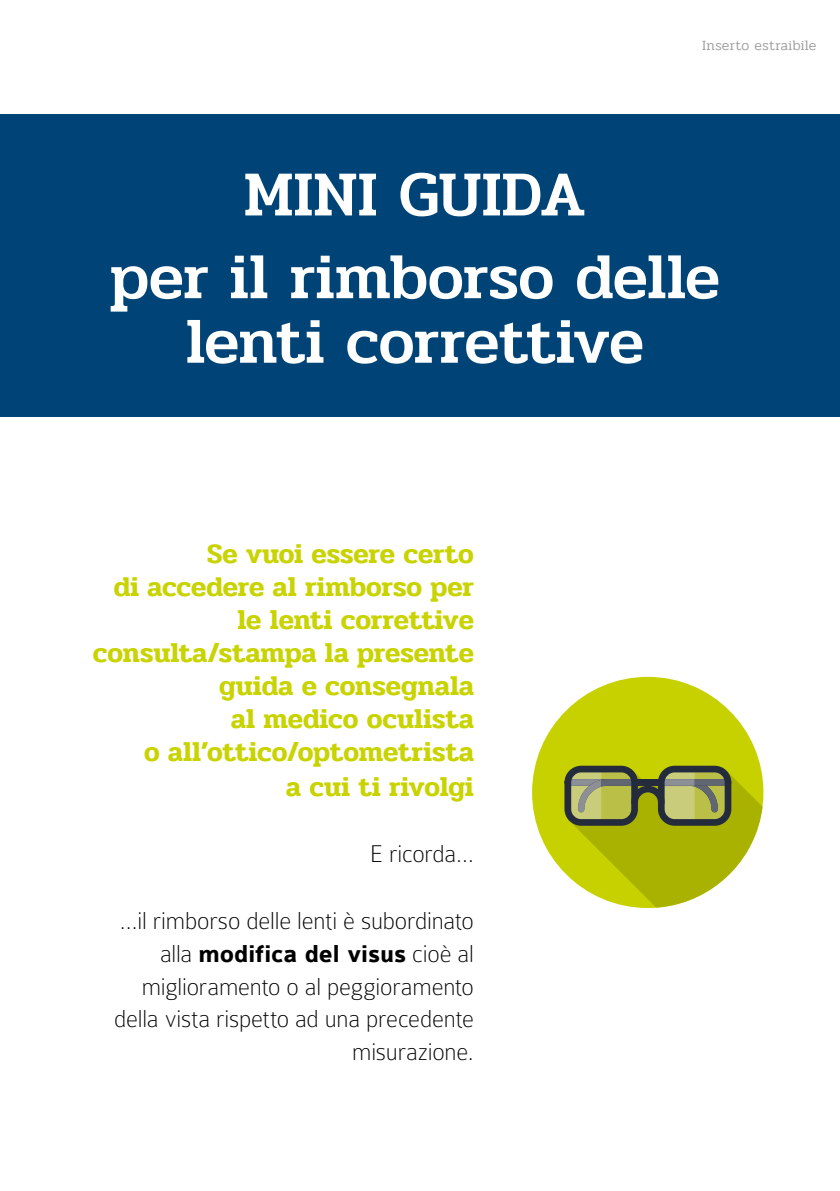
<style>
.page{position:relative;width:840px;height:1191px;background:#fff}
.page>*{position:absolute;margin:0;border:0;box-sizing:border-box;transform-origin:0 0}
.t1{font:500 64.6px/82.6px "Pridi";letter-spacing:-.01em;color:#fff;text-align:center}
.t2{font:600 28px/33.2px "Pridi";color:#c8d300;text-align:right}
.t3{font:100 25.8px/33px "Colaborate";letter-spacing:-.01em;color:#000;text-align:right}
.t4{font:300 14px "Pridi";letter-spacing:.02em;color:#9d9d9c}
.s1{font-weight:700}
</style>
<div class="page">
<hr style="left:0;top:28px;width:1px;height:34px;background:#ededed">
<div style="left:0;top:115px;width:839px;height:302px;background:#047"></div>
<div style="left:531px;top:677px;width:232px;height:231px;background:#c7d100;border-radius:50%"></div>
<svg style="left:564px;top:765px;width:198px;height:142px"></svg>
<p class="t4" style="left:701px;top:36px;width:116px">Inserto estraibile</p>
<h1 class="t1" style="left:109px;top:154px;width:611px">MINI GUIDA<br>per il rimborso delle</h1>
<h1 class="t1" style="left:185px;top:301px;width:459px">lenti correttive</h1>
<p class="t2" style="left:93px;top:538px;width:382px">Se vuoi essere certo<br>di accedere al rimborso per le lenti correttive consulta/stampa la presente guida e consegnala<br>al medico oculista<br>o all’ottico/optometrista<br>a cui ti rivolgi</p>
<p class="t3" style="left:369px;top:837px;width:106px">E ricorda…</p>
<p class="t3" style="left:114px;top:904px;width:361px">…il rimborso delle lenti è subordinato alla <span class="s1">modifica del visus</span> cioè al miglioramento o al peggioramento della vista rispetto ad una precedente misurazione.</p>
</div>
